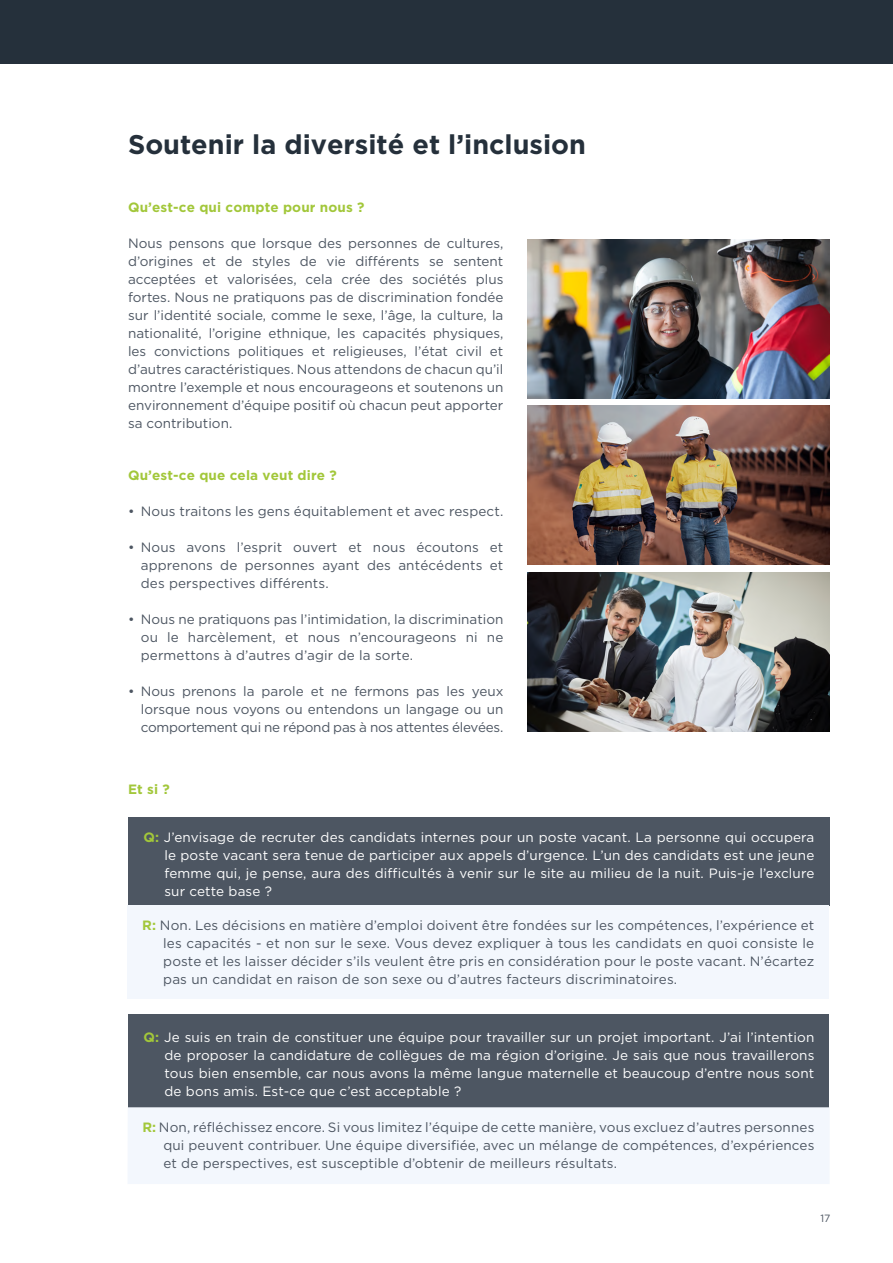
<style>
.page{position:relative;width:893px;height:1263px;background:#fff}
.page>*{position:absolute;margin:0;border:0;box-sizing:border-box;transform-origin:0 0}
.t1{font:700 27px "Gotham";color:#25303b}
.t2{font:13.5px/18px "Gotham";letter-spacing:.01em;color:#4d5662;text-align:justify}
.t3{font:13.5px/18px "Gotham";letter-spacing:.01em;color:#fff;text-align:justify}
.t4{font:700 13.5px "Gotham";letter-spacing:.01em;color:#a2c73a}
.t5{font:10.5px "Gotham";color:#4d5662}
.s1{font-weight:700;color:#a2c73a}
</style>
<div class="page">
<img style="left:527px;top:239px;width:302px;height:159px">
<img style="left:527px;top:406px;width:302px;height:159px">
<img style="left:527px;top:572px;width:302px;height:159px">
<div style="left:128px;top:816px;width:701px;height:89px;background:#4d5662"></div>
<div style="left:128px;top:905px;width:701px;height:94px;background:#f3f7fd"></div>
<div style="left:128px;top:1014px;width:700px;height:93px;background:#4d5662"></div>
<div style="left:128px;top:1107px;width:702px;height:77px;background:#f3f7fd"></div>
<div style="left:0;top:0;width:893px;height:64px;background:#25303b"></div>
<h1 class="t1" style="left:128px;top:129px;width:459px">Soutenir la diversité et l’inclusion</h1>
<p class="t4" style="left:128px;top:199px;width:238px">Qu’est-ce qui compte pour nous ?</p>
<p class="t2" style="left:128px;top:234px;width:377px">Nous pensons que lorsque des personnes de cultures, d’origines et de styles de vie différents se sentent acceptées et valorisées, cela crée des sociétés plus fortes. Nous ne pratiquons pas de discrimination fondée sur l’identité sociale, comme le sexe, l’âge, la culture, la nationalité, l’origine ethnique, les capacités physiques, les convictions politiques et religieuses, l’état civil et d’autres caractéristiques. Nous attendons de chacun qu’il montre l’exemple et nous encourageons et soutenons un environnement d’équipe positif où chacun peut apporter sa contribution.</p>
<p class="t4" style="left:128px;top:467px;width:210px">Qu’est-ce que cela veut dire ?</p>
<p class="t2" style="left:128px;top:502px;width:377px">• Nous traitons les gens équitablement et avec respect.</p>
<p class="t2" style="left:141px;top:538px;width:364px;text-indent:-13px">• Nous avons l’esprit ouvert et nous écoutons et apprenons de personnes ayant des antécédents et des perspectives différents.</p>
<p class="t2" style="left:141px;top:610px;width:364px;text-indent:-13px">• Nous ne pratiquons pas l’intimidation, la discrimination ou le harcèlement, et nous n’encourageons ni ne permettons à d’autres d’agir de la sorte.</p>
<p class="t2" style="left:141px;top:682px;width:364px;text-indent:-13px">• Nous prenons la parole et ne fermons pas les yeux lorsque nous voyons ou entendons un langage ou un comportement qui ne répond pas à nos attentes élevées.</p>
<p class="t4" style="left:128px;top:782px;width:43px">Et si ?</p>
<p class="t3" style="left:164px;top:827px;width:651px;text-indent:-21px"><span class="s1">Q:</span> J’envisage de recruter des candidats internes pour un poste vacant. La personne qui occupera le poste vacant sera tenue de participer aux appels d’urgence. L’un des candidats est une jeune femme qui, je pense, aura des difficultés à venir sur le site au milieu de la nuit. Puis-je l’exclure sur cette base ?</p>
<p class="t2" style="left:163px;top:916px;width:653px;text-indent:-21px"><span class="s1">R:</span> Non. Les décisions en matière d’emploi doivent être fondées sur les compétences, l’expérience et les capacités - et non sur le sexe. Vous devez expliquer à tous les candidats en quoi consiste le poste et les laisser décider s’ils veulent être pris en considération pour le poste vacant. N’écartez pas un candidat en raison de son sexe ou d’autres facteurs discriminatoires.</p>
<p class="t3" style="left:164px;top:1028px;width:651px;text-indent:-21px"><span class="s1">Q:</span> Je suis en train de constituer une équipe pour travailler sur un projet important. J’ai l’intention de proposer la candidature de collègues de ma région d’origine. Je sais que nous travaillerons tous bien ensemble, car nous avons la même langue maternelle et beaucoup d’entre nous sont de bons amis. Est-ce que c’est acceptable ?</p>
<p class="t2" style="left:163px;top:1118px;width:653px;text-indent:-21px"><span class="s1">R:</span> Non, réfléchissez encore. Si vous limitez l’équipe de cette manière, vous excluez d’autres personnes qui peuvent contribuer. Une équipe diversifiée, avec un mélange de compétences, d’expériences et de perspectives, est susceptible d’obtenir de meilleurs résultats.</p>
<p class="t5" style="left:820px;top:1213px;width:12px">17</p>
</div>
